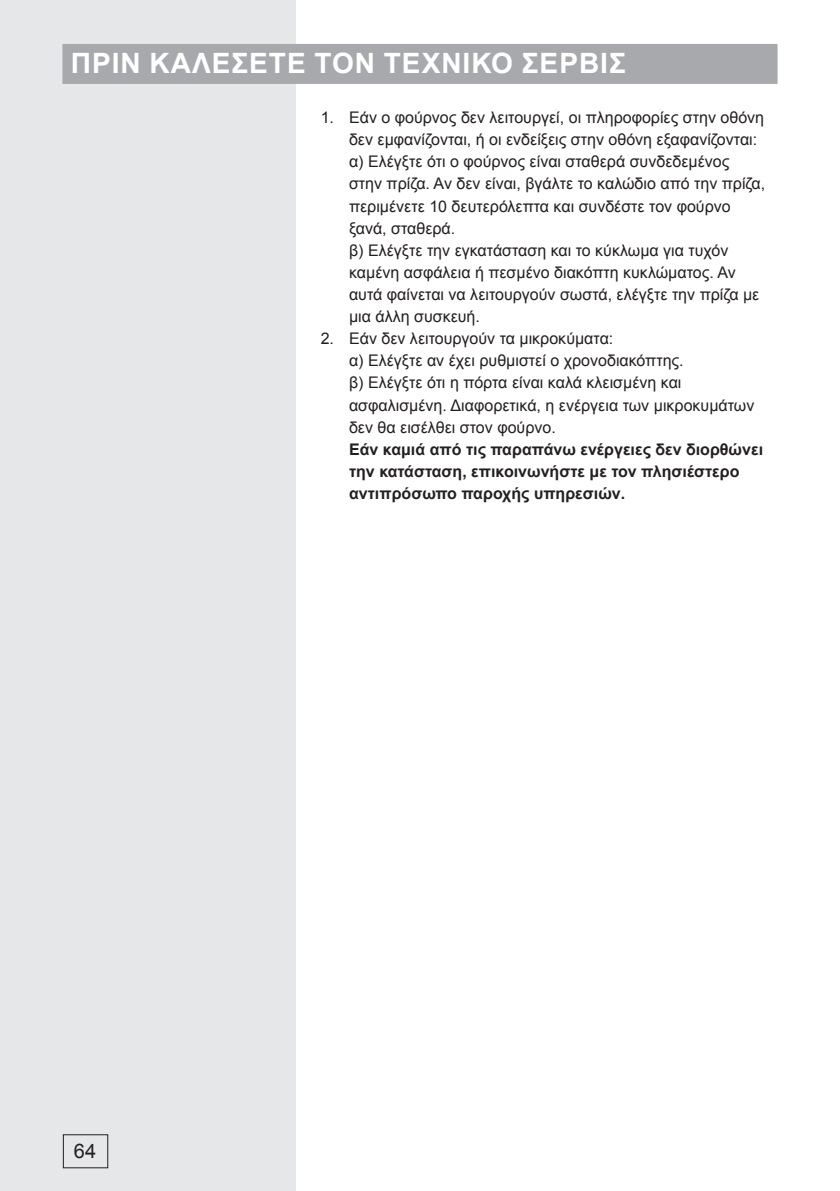
<style>
.page{position:relative;width:840px;height:1191px;background:#fff}
.page>*{position:absolute;margin:0;border:0;box-sizing:border-box;transform-origin:0 0}
.naslov_1{font:700 28px "Arial";letter-spacing:.035em;color:#fff}
.t1{font:20px "Arial";color:#231f20}
.seznam_stevilke{font:16px/22.2px "Arial";color:#231f20}
.seznam_stevilke-2{font:700 16px/22.2px "Arial";color:#231f20}
.s1{font-weight:400}
</style>
<div class="page">
<div style="left:0;top:0;width:295px;height:1191px;background:#e6e7e9"></div>
<div style="left:63px;top:1134px;width:45px;height:34px;border:1px solid #231f20"></div>
<div style="left:62px;top:44px;width:715px;height:40px;background:#a8a9ad"></div>
<p class="naslov_1" style="left:71px;top:43px;width:556px">ΠΡΙΝ ΚΑΛΕΣΕΤΕ ΤΟΝ ΤΕΧΝΙΚΟ ΣΕΡΒΙΣ</p>
<p class="seznam_stevilke" style="left:349px;top:106px;width:416px;text-indent:-28px">1. Εάν ο φούρνος δεν λειτουργεί, οι πληροφορίες στην οθόνη δεν εμφανίζονται, ή οι ενδείξεις στην οθόνη εξαφανίζονται:</p>
<p class="seznam_stevilke" style="left:349px;top:150px;width:417px">α) Ελέγξτε ότι ο φούρνος είναι σταθερά συνδεδεμένος στην πρίζα. Αν δεν είναι, βγάλτε το καλώδιο από την πρίζα, περιμένετε 10 δευτερόλεπτα και συνδέστε τον φούρνο ξανά, σταθερά.</p>
<p class="seznam_stevilke" style="left:349px;top:239px;width:411px">β) Ελέγξτε την εγκατάσταση και το κύκλωμα για τυχόν καμένη ασφάλεια ή πεσμένο διακόπτη κυκλώματος. Αν αυτά φαίνεται να λειτουργούν σωστά, ελέγξτε την πρίζα με μια άλλη συσκευή.</p>
<p class="seznam_stevilke" style="left:320px;top:327px;width:294px">2. Εάν δεν λειτουργούν τα μικροκύματα:</p>
<p class="seznam_stevilke" style="left:349px;top:349px;width:336px">α) Ελέγξτε αν έχει ρυθμιστεί ο χρονοδιακόπτης.</p>
<p class="seznam_stevilke-2" style="left:349px;top:372px;width:415px"><span class="s1">β) Ελέγξτε ότι η πόρτα είναι καλά κλεισμένη και ασφαλισμένη. Διαφορετικά, η ενέργεια των μικροκυμάτων δεν θα εισέλθει στον φούρνο.<br></span>Εάν καμιά από τις παραπάνω ενέργειες δεν διορθώνει την κατάσταση, επικοινωνήστε με τον πλησιέστερο αντιπρόσωπο παροχής υπηρεσιών.</p>
<p class="t1" style="left:74px;top:1137px;width:24px">64</p>
</div>
